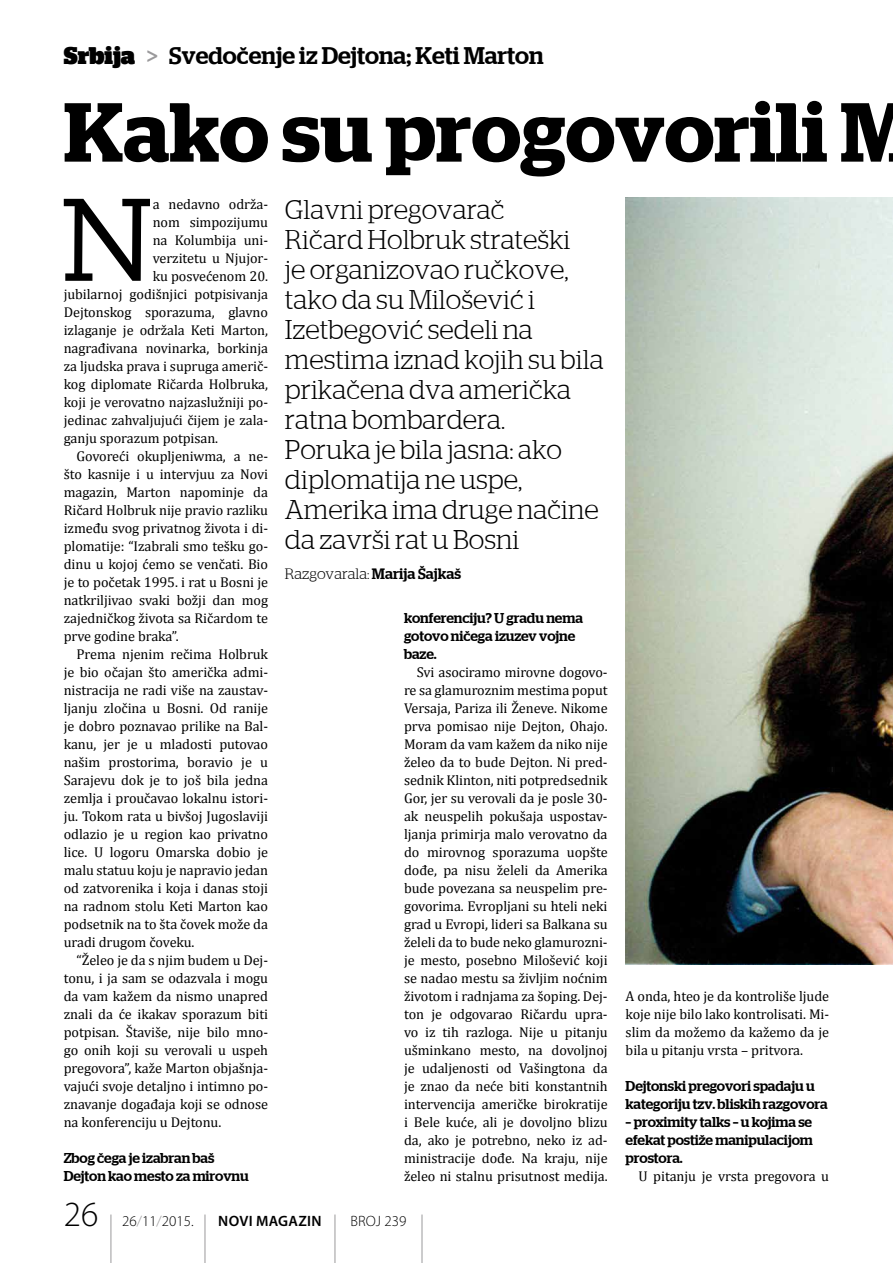
<style>
.page{position:relative;width:893px;height:1263px;background:#fff}
.page>*{position:absolute;margin:0;border:0;box-sizing:border-box;transform-origin:0 0}
.t1{font:117.15px "Caecilia Yu";color:#000}
.t2{font:600 83.55px "Stag";color:#000}
.t3{font:300 35.4px "Myriad Pro";color:#000}
.t4{font:300 27px/30px "Stag";color:#000}
.t5{font:500 24px "Stag";color:#000}
.t6{font:300 15px "Stag";color:#000}
.t7{font:300 15px "Myriad Pro";color:#000}
.t8{font:600 15px "Myriad Pro";letter-spacing:.02em;color:#000}
.t9{font:14.25px/18px "Cambria";letter-spacing:-.005em;color:#000;text-align:justify}
.t10{font:500 14.25px/18px "Stag";letter-spacing:-.005em;color:#000}
.s1{font-weight:900}
.s2{font-weight:400;color:#9a999b}
.s3{font-weight:500}
.s4{color:#9a999b}
</style>
<div class="page">
<img style="left:626px;top:198px;width:267px;height:766px">
<hr style="left:111px;top:1214px;width:1px;height:49px;background:#9a999b">
<hr style="left:205px;top:1214px;width:1px;height:49px;background:#9a999b">
<hr style="left:335px;top:1214px;width:1px;height:49px;background:#9a999b">
<hr style="left:422px;top:1214px;width:1px;height:49px;background:#9a999b">
<h3 class="t5" style="left:64px;top:41px;width:481px"><span class="s1">Srbija</span> <span class="s2">&gt;</span> Svedočenje iz Dejtona; Keti Marton</h3>
<h2 class="t2" style="left:64px;top:83px;width:854px">Kako su progovorili M</h2>
<p class="t4" style="left:285px;top:194px;width:320px">Glavni pregovarač<br>Ričard Holbruk strateški<br>je organizovao ručkove, tako da su Milošević i<br>Izetbegović sedeli na mestima iznad kojih su bila prikačena dva američka ratna bombardera.<br>Poruka je bila jasna: ako diplomatija ne uspe,<br>Amerika ima druge načine da završi rat u Bosni</p>
<p class="t6" style="left:285px;top:566px;width:178px">Razgovarala: <span class="s3">Marija Šajkaš</span></p>
<h1 class="t1" style="left:60px;top:172px;width:95px">N</h1>
<p class="t9" style="left:153px;top:195px;width:117px">a nedavno održa-</p>
<p class="t9" style="left:153px;top:213px;width:117px">nom simpozijumu</p>
<p class="t9" style="left:153px;top:231px;width:117px">na Kolumbija uni-</p>
<p class="t9" style="left:153px;top:249px;width:117px">verzitetu u Njujor-</p>
<p class="t9" style="left:153px;top:267px;width:117px">ku posvećenom 20.</p>
<p class="t9" style="left:64px;top:285px;width:206px">jubilarnoj godišnjici potpisivanja</p>
<p class="t9" style="left:64px;top:303px;width:206px">Dejtonskog sporazuma, glavno</p>
<p class="t9" style="left:64px;top:321px;width:206px">izlaganje je održala Keti Marton,</p>
<p class="t9" style="left:64px;top:339px;width:206px">nagrađivana novinarka, borkinja</p>
<p class="t9" style="left:64px;top:357px;width:206px">za ljudska prava i supruga američ-</p>
<p class="t9" style="left:64px;top:375px;width:206px">kog diplomate Ričarda Holbruka,</p>
<p class="t9" style="left:64px;top:393px;width:206px">koji je verovatno najzaslužniji po-</p>
<p class="t9" style="left:64px;top:411px;width:206px">jedinac zahvaljujući čijem je zala-</p>
<p class="t9" style="left:64px;top:429px;width:156px">ganju sporazum potpisan.</p>
<p class="t9" style="left:77px;top:447px;width:193px">Govoreći okupljeniwma, a ne-</p>
<p class="t9" style="left:64px;top:465px;width:206px">što kasnije i u intervjuu za Novi</p>
<p class="t9" style="left:64px;top:483px;width:206px">magazin, Marton napominje da</p>
<p class="t9" style="left:64px;top:501px;width:206px">Ričard Holbruk nije pravio razliku</p>
<p class="t9" style="left:64px;top:519px;width:206px">između svog privatnog života i di-</p>
<p class="t9" style="left:64px;top:537px;width:206px">plomatije: “Izabrali smo tešku go-</p>
<p class="t9" style="left:64px;top:555px;width:206px">dinu u kojoj ćemo se venčati. Bio</p>
<p class="t9" style="left:64px;top:573px;width:206px">je to početak 1995. i rat u Bosni je</p>
<p class="t9" style="left:64px;top:591px;width:206px">natkriljivao svaki božji dan mog</p>
<p class="t9" style="left:64px;top:609px;width:206px">zajedničkog života sa Ričardom te</p>
<p class="t9" style="left:64px;top:627px;width:116px">prve godine braka”.</p>
<p class="t9" style="left:77px;top:645px;width:193px">Prema njenim rečima Holbruk</p>
<p class="t9" style="left:64px;top:663px;width:206px">je bio očajan što američka admi-</p>
<p class="t9" style="left:64px;top:681px;width:206px">nistracija ne radi više na zaustav-</p>
<p class="t9" style="left:64px;top:699px;width:206px">ljanju zločina u Bosni. Od ranije</p>
<p class="t9" style="left:64px;top:717px;width:206px">je dobro poznavao prilike na Bal-</p>
<p class="t9" style="left:64px;top:735px;width:206px">kanu, jer je u mladosti putovao</p>
<p class="t9" style="left:64px;top:753px;width:206px">našim prostorima, boravio je u</p>
<p class="t9" style="left:64px;top:771px;width:206px">Sarajevu dok je to još bila jedna</p>
<p class="t9" style="left:64px;top:789px;width:206px">zemlja i proučavao lokalnu istori-</p>
<p class="t9" style="left:64px;top:807px;width:206px">ju. Tokom rata u bivšoj Jugoslaviji</p>
<p class="t9" style="left:64px;top:825px;width:206px">odlazio je u region kao privatno</p>
<p class="t9" style="left:64px;top:843px;width:206px">lice. U logoru Omarska dobio je</p>
<p class="t9" style="left:64px;top:861px;width:206px">malu statuu koju je napravio jedan</p>
<p class="t9" style="left:64px;top:879px;width:206px">od zatvorenika i koja i danas stoji</p>
<p class="t9" style="left:64px;top:897px;width:206px">na radnom stolu Keti Marton kao</p>
<p class="t9" style="left:64px;top:915px;width:206px">podsetnik na to šta čovek može da</p>
<p class="t9" style="left:64px;top:933px;width:132px">uradi drugom čoveku.</p>
<p class="t9" style="left:77px;top:951px;width:193px">“Želeo je da s njim budem u Dej-</p>
<p class="t9" style="left:64px;top:969px;width:206px">tonu, i ja sam se odazvala i mogu</p>
<p class="t9" style="left:64px;top:987px;width:206px">da vam kažem da nismo unapred</p>
<p class="t9" style="left:64px;top:1005px;width:206px">znali da će ikakav sporazum biti</p>
<p class="t9" style="left:64px;top:1023px;width:206px">potpisan. Štaviše, nije bilo mno-</p>
<p class="t9" style="left:64px;top:1041px;width:206px">go onih koji su verovali u uspeh</p>
<p class="t9" style="left:64px;top:1059px;width:206px">pregovora”, kaže Marton objašnja-</p>
<p class="t9" style="left:64px;top:1077px;width:206px">vajući svoje detaljno i intimno po-</p>
<p class="t9" style="left:64px;top:1095px;width:206px">znavanje događaja koji se odnose</p>
<p class="t9" style="left:64px;top:1113px;width:159px">na konferenciju u Dejtonu.</p>
<p class="t10" style="left:64px;top:1149px;width:187px">Zbog čega je izabran baš<br>Dejton kao mesto za mirovnu</p>
<p class="t10" style="left:404px;top:609px;width:180px">konferenciju? U gradu nema gotovo ničega izuzev vojne baze.</p>
<p class="t9" style="left:404px;top:663px;width:205px;text-indent:13px">Svi asociramo mirovne dogovo&shy;re sa glamuroznim mestima poput Versaja, Pariza ili Ženeve. Nikome prva pomisao nije Dejton, Ohajo.<br>Moram da vam kažem da niko nije želeo da to bude Dejton. Ni pred&shy;sednik Klinton, niti potpredsednik Gor, jer su verovali da je posle 30- ak neuspelih pokušaja uspostav&shy;ljanja primirja malo verovatno da do mirovnog sporazuma uopšte dođe, pa nisu želeli da Amerika bude povezana sa neuspelim pre&shy;govorima. Evropljani su hteli neki grad u Evropi, lideri sa Balkana su želeli da to bude neko glamurozni&shy;je mesto, posebno Milošević koji se nadao mestu sa življim noćnim životom i radnjama za šoping. Dej&shy;ton je odgovarao Ričardu upra&shy;vo iz tih razloga. Nije u pitanju ušminkano mesto, na dovoljnoj je udaljenosti od Vašingtona da je znao da neće biti konstantnih intervencija američke birokratije i Bele kuće, ali je dovoljno blizu da, ako je potrebno, neko iz ad&shy;ministracije dođe. Na kraju, nije želeo ni stalnu prisutnost medija.</p>
<p class="t9" style="left:626px;top:987px;width:205px">A onda, hteo je da kontroliše ljude koje nije bilo lako kontrolisati. Mi&shy;slim da možemo da kažemo da je bila u pitanju vrsta – pritvora.</p>
<p class="t10" style="left:626px;top:1077px;width:204px">Dejtonski pregovori spadaju u kategoriju tzv. bliskih razgovora</p>
<p class="t10" style="left:626px;top:1113px;width:189px;text-align:justify">– proximity talks – u kojima se efekat postiže manipulacijom prostora.</p>
<p class="t9" style="left:638px;top:1167px;width:192px">U pitanju je vrsta pregovora u</p>
<h3 class="t3" style="left:64px;top:1193px;width:36px">26</h3>
<p class="t7" style="left:122px;top:1212px;width:73px">26<span class="s4">/</span>11<span class="s4">/</span>2015.</p>
<p class="t8" style="left:218px;top:1211px;width:103px">NOVI MAGAZIN</p>
<p class="t7" style="left:351px;top:1212px;width:57px">BROJ 239</p>
</div>
